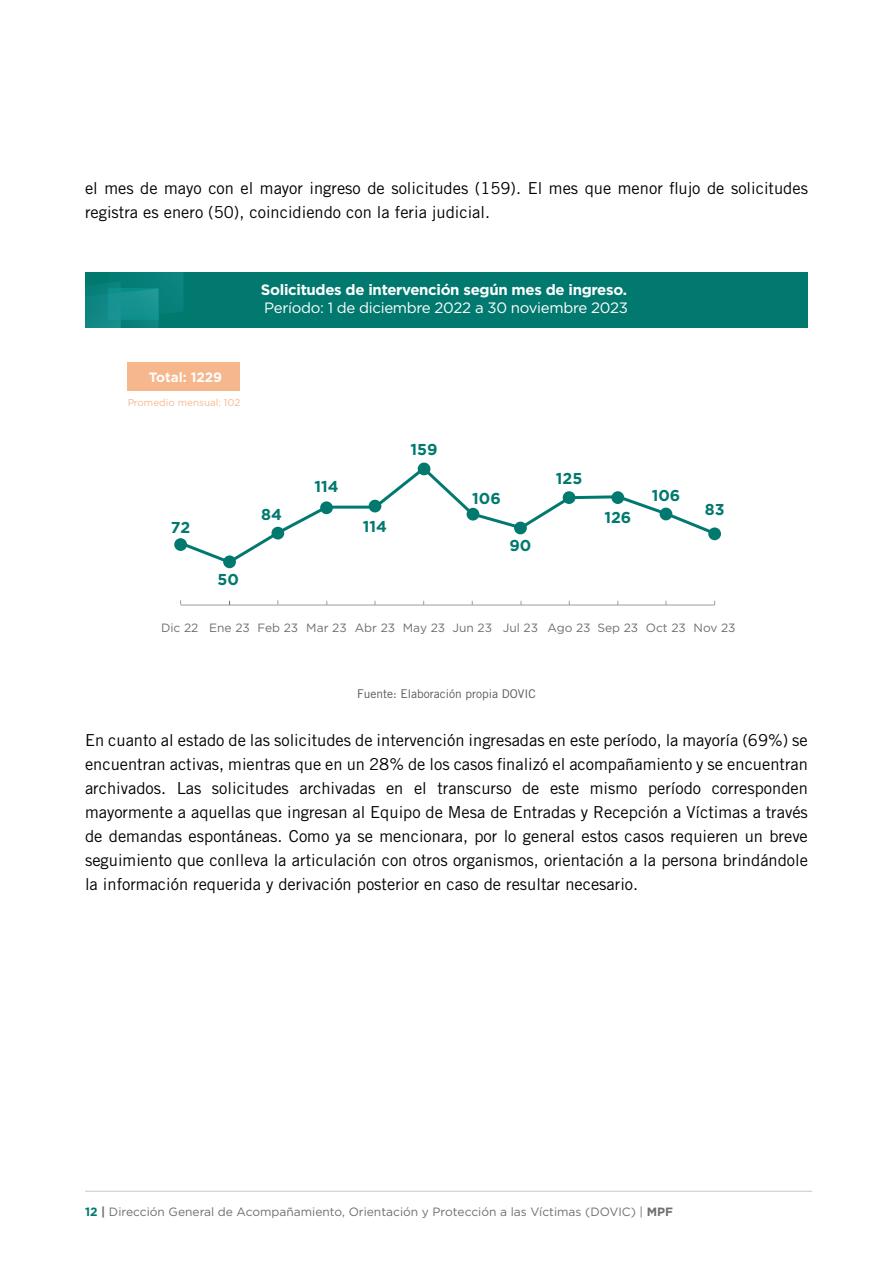
<style>
.page{position:relative;width:893px;height:1263px;background:#fff}
.page>*{position:absolute;margin:0;border:0;box-sizing:border-box;transform-origin:0 0}
.t1{font:16.5px/24px "Trade Gothic LT Std";color:#000}
.t2{font:700 15.75px "Gotham";color:#02796f}
.t3{font:700 15px "Gotham";letter-spacing:-.02em;color:#fff}
.t4{font:15px "Gotham";letter-spacing:-.02em;color:#fff}
.t5{font:700 13.5px "Gotham";color:#fff}
.t6{font:12px "Gotham";color:#706f6f}
.t7{font:12px "Trade Gothic LT Std";color:#575756}
.t8{font:9.9px "Gotham";color:#f5a570}
.s1{font-weight:700;color:#03796f}
.s2{font-weight:700}
</style>
<div class="page">
<hr style="left:85px;top:1191px;width:727px;height:1px;background:#c8c8c8">
<div style="left:85px;top:272px;width:723px;height:55px;background:#02796f"></div>
<hr style="left:181px;top:605px;width:534px;height:1px;background:#9d9ea2">
<svg style="left:177px;top:509px;width:153px;height:56px"></svg>
<hr style="left:326px;top:506px;width:49px;height:3px;background:#02796f">
<svg style="left:371px;top:464px;width:338px;height:73px"></svg>
<div style="left:271px;top:527px;width:13px;height:12px;background:#02796f;border-radius:50%"></div>
<div style="left:320px;top:501px;width:13px;height:13px;background:#02796f;border-radius:50%"></div>
<div style="left:369px;top:500px;width:12px;height:12px;background:#02796f;border-radius:50%"></div>
<div style="left:223px;top:555px;width:13px;height:13px;background:#02796f;border-radius:50%"></div>
<div style="left:418px;top:463px;width:12px;height:12px;background:#02796f;border-radius:50%"></div>
<div style="left:514px;top:522px;width:13px;height:12px;background:#02796f;border-radius:50%"></div>
<div style="left:467px;top:508px;width:12px;height:12px;background:#02796f;border-radius:50%"></div>
<div style="left:611px;top:491px;width:13px;height:13px;background:#02796f;border-radius:50%"></div>
<div style="left:660px;top:508px;width:12px;height:12px;background:#02796f;border-radius:50%"></div>
<div style="left:708px;top:527px;width:13px;height:13px;background:#02796f;border-radius:50%"></div>
<div style="left:563px;top:491px;width:12px;height:13px;background:#02796f;border-radius:50%"></div>
<div style="left:174px;top:538px;width:13px;height:13px;background:#02796f;border-radius:50%"></div>
<svg style="left:85px;top:272px;width:98px;height:55px"></svg>
<div style="left:128px;top:362px;width:112px;height:28px;background:#f7b78c"></div>
<p class="t1" style="left:85px;top:176px;width:724px">el mes de mayo con el mayor ingreso de solicitudes (159). El mes que menor flujo de solicitudes registra es enero (50), coincidiendo con la feria judicial.</p>
<p class="t3" style="left:261px;top:280px;width:368px">Solicitudes de intervención según mes de ingreso.</p>
<p class="t4" style="left:264px;top:298px;width:365px">Período: 1 de diciembre 2022 a 30 noviembre 2023</p>
<p class="t5" style="left:149px;top:369px;width:75px">Total: 1229</p>
<p class="t8" style="left:127px;top:396px;width:115px">Promedio mensual: 102</p>
<p class="t2" style="left:171px;top:516px;width:21px">72</p>
<p class="t2" style="left:218px;top:569px;width:23px">50</p>
<p class="t2" style="left:314px;top:476px;width:26px">114</p>
<p class="t2" style="left:411px;top:438px;width:28px">159</p>
<p class="t2" style="left:472px;top:488px;width:30px">106</p>
<p class="t2" style="left:556px;top:468px;width:28px">125</p>
<p class="t2" style="left:261px;top:504px;width:22px">84</p>
<p class="t2" style="left:604px;top:507px;width:28px">126</p>
<p class="t2" style="left:363px;top:516px;width:26px">114</p>
<p class="t2" style="left:509px;top:535px;width:23px">90</p>
<p class="t2" style="left:652px;top:485px;width:30px">106</p>
<p class="t2" style="left:705px;top:499px;width:21px">83</p>
<p class="t6" style="left:161px;top:620px;width:576px">Dic 22 Ene 23 Feb 23 Mar 23 Abr 23 May 23 Jun 23 Jul 23 Ago 23 Sep 23 Oct 23 Nov 23</p>
<p class="t7" style="left:357px;top:687px;width:180px">Fuente: Elaboración propia DOVIC</p>
<p class="t1" style="left:85px;top:728px;width:724px;text-align:justify">En cuanto al estado de las solicitudes de intervención ingresadas en este período, la mayoría (69%) se encuentran activas, mientras que en un 28% de los casos finalizó el acompañamiento y se encuentran archivados. Las solicitudes archivadas en el transcurso de este mismo período corresponden mayormente a aquellas que ingresan al Equipo de Mesa de Entradas y Recepción a Víctimas a través de demandas espontáneas. Como ya se mencionara, por lo general estos casos requieren un breve seguimiento que conlleva la articulación con otros organismos, orientación a la persona brindándole la información requerida y derivación posterior en caso de resultar necesario.</p>
<p class="t6" style="left:85px;top:1204px;width:590px"><span class="s1">12</span> <span class="s2">|</span> Dirección General de Acompañamiento, Orientación y Protección a las Víctimas (DOVIC) | <span class="s2">MPF</span></p>
</div>
